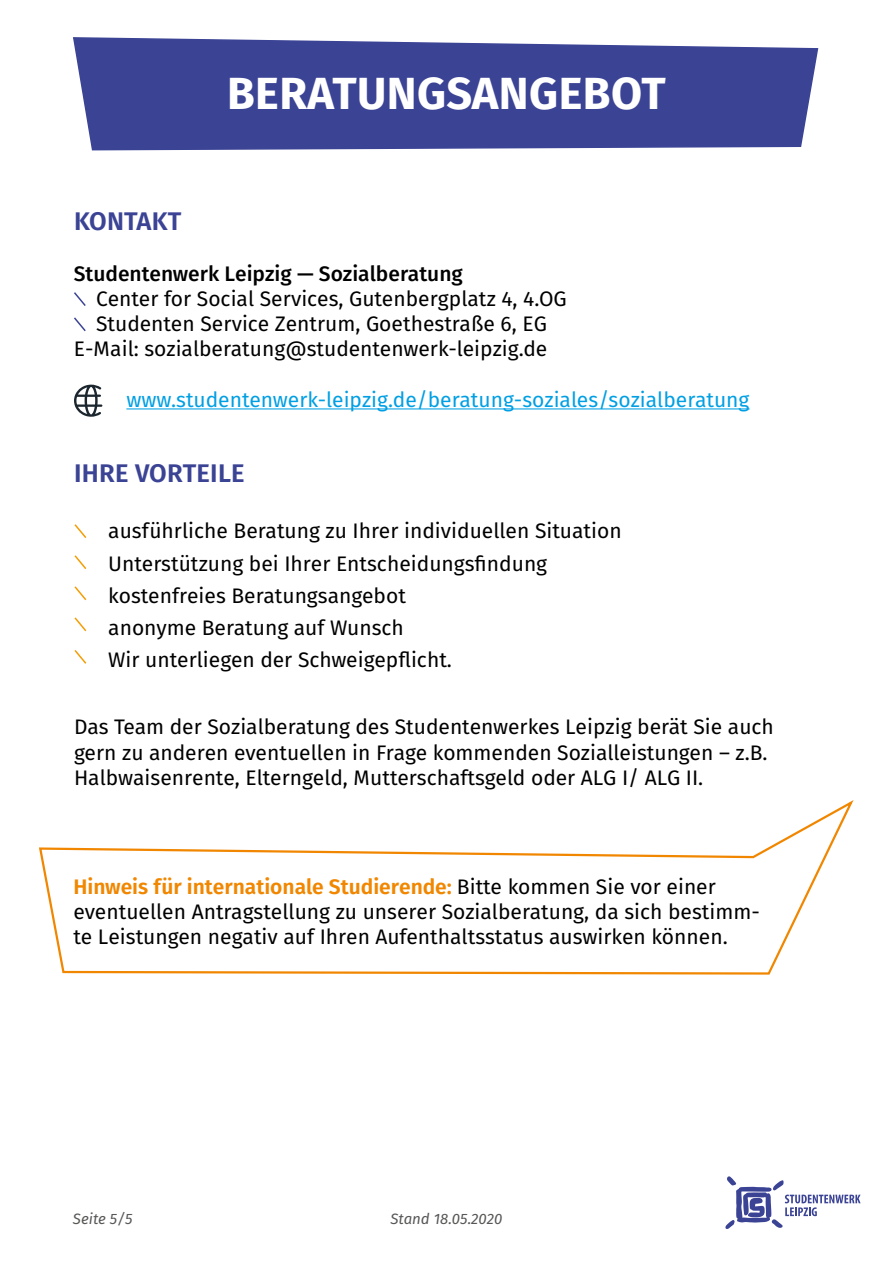
<style>
.page{position:relative;width:893px;height:1263px;background:#fff}
.page>*{position:absolute;margin:0;border:0;box-sizing:border-box;transform-origin:0 0}
.t1{font:700 45px "Fira Sans";letter-spacing:.01em;color:#fff}
.t2{font:600 25.5px "Fira Sans";letter-spacing:.01em;color:#3b4395}
.t3{font:21px/25.2px "Fira Sans";color:#000}
.t4{font:21px "Fira Sans";color:#009fe3}
.t5{font:500 21px "Fira Sans";color:#000}
.t6{font:italic 15px "Fira Sans";color:#575756}
.s1{font-weight:600;color:#f18700}
</style>
<div class="page">
<svg style="left:73px;top:37px;width:746px;height:114px;background:#4d549e"></svg>
<hr style="left:126px;top:408px;width:623px;height:1px;background:#009fe3">
<svg style="left:74px;top:317px;width:12px;height:15px"></svg>
<svg style="left:74px;top:292px;width:12px;height:14px"></svg>
<svg style="left:39px;top:800px;width:815px;height:175px"></svg>
<svg style="left:74px;top:524px;width:13px;height:14px"></svg>
<svg style="left:74px;top:555px;width:13px;height:14px"></svg>
<svg style="left:74px;top:586px;width:13px;height:15px"></svg>
<svg style="left:74px;top:617px;width:13px;height:15px"></svg>
<svg style="left:74px;top:650px;width:13px;height:14px"></svg>
<svg style="left:725px;top:1176px;width:135px;height:53px"></svg>
<svg style="left:74px;top:385px;width:28px;height:32px"></svg>
<p class="t2" style="left:74px;top:204px;width:109px">KONTAKT</p>
<h1 class="t1" style="left:227px;top:62px;width:440px">BERATUNGSANGEBOT</h1>
<p class="t5" style="left:74px;top:259px;width:390px">Studentenwerk Leipzig — Sozialberatung</p>
<p class="t3" style="left:96px;top:286px;width:472px">Center for Social Services, Gutenbergplatz 4, 4.OG</p>
<p class="t3" style="left:96px;top:311px;width:452px">Studenten Service Zentrum, Goethestraße 6, EG</p>
<p class="t3" style="left:74px;top:336px;width:475px">E-Mail: sozialberatung@studentenwerk-leipzig.de</p>
<p class="t4" style="left:126px;top:385px;width:625px">www.studentenwerk-leipzig.de/beratung-soziales/sozialberatung</p>
<p class="t2" style="left:74px;top:456px;width:172px">IHRE VORTEILE</p>
<p class="t3" style="left:108px;top:513px;width:515px;line-height:33.8px">ausführliche Beratung zu Ihrer individuellen Situation<br>Unterstützung bei Ihrer Entscheidungsfindung</p>
<p class="t3" style="left:108px;top:580px;width:345px;line-height:31.8px">kostenfreies Beratungsangebot anonyme Beratung auf Wunsch<br>Wir unterliegen der Schweigepflicht.</p>
<p class="t3" style="left:74px;top:714px;width:701px">Das Team der Sozialberatung des Studentenwerkes Leipzig berät Sie auch gern zu anderen eventuellen in Frage kommenden Sozialleistungen – z.B.<br>Halbwaisenrente, Elterngeld, Mutterschaftsgeld oder ALG I/ ALG II.</p>
<p class="t3" style="left:73px;top:874px;width:688px"><span class="s1">Hinweis für internationale Studierende:</span> Bitte kommen Sie vor einer eventuellen Antragstellung zu unserer Sozialberatung, da sich bestimm&shy;te Leistungen negativ auf Ihren Aufenthaltsstatus auswirken können.</p>
<p class="t6" style="left:73px;top:1208px;width:61px">Seite 5/5</p>
<p class="t6" style="left:390px;top:1208px;width:113px">Stand 18.05.2020</p>
</div>
